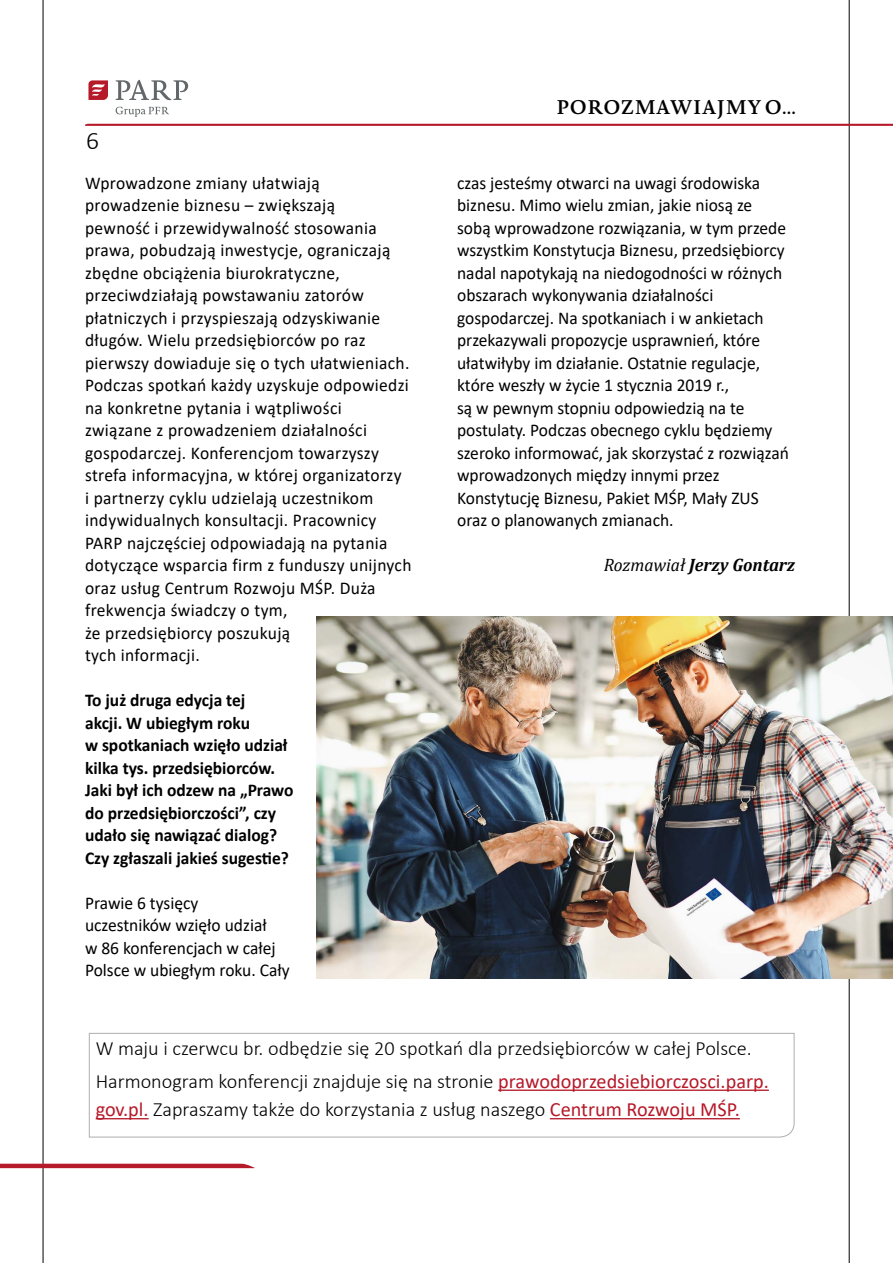
<style>
.page{position:relative;width:893px;height:1263px;background:#fff}
.page>*{position:absolute;margin:0;border:0;box-sizing:border-box;transform-origin:0 0}
.t1{font:300 25.5px "Calibri";color:#000}
.t2{font:300 20.25px/33px "Calibri";color:#000}
.t3{font:600 19.5px "Novel Pro";letter-spacing:.01em;color:#000}
.t4{font:18px/22.5px "Calibri";letter-spacing:.005em;color:#000}
.t5{font:700 18px/22.5px "Calibri";color:#000}
.t6{font:italic 700 18px "Cambria";color:#000}
.s1{font-weight:400}
.s2{font-weight:400;color:#b61929}
</style>
<div class="page">
<hr style="left:43px;top:0;width:1px;height:1263px;background:#000">
<hr style="left:849px;top:0;width:1px;height:1263px;background:#000">
<svg style="left:0;top:1164px;width:255px;height:4px"></svg>
<svg style="left:85px;top:124px;width:808px;height:2px"></svg>
<svg style="left:89px;top:1033px;width:706px;height:105px"></svg>
<hr style="left:498px;top:1089px;width:271px;height:2px;background:#b61929">
<hr style="left:96px;top:1118px;width:53px;height:1px;background:#b61929">
<hr style="left:550px;top:1118px;width:190px;height:1px;background:#b61929">
<img style="left:317px;top:616px;width:576px;height:362px">
<svg style="left:88px;top:80px;width:20px;height:20px"></svg>
<svg style="left:116px;top:80px;width:72px;height:20px"></svg>
<svg style="left:116px;top:107px;width:53px;height:10px"></svg>
<h1 class="t1" style="left:86px;top:125px;width:14px">6</h1>
<p class="t4" style="left:85px;top:171px;width:328px">Wprowadzone zmiany ułatwiają prowadzenie biznesu – zwiększają<br>pewność i przewidywalność stosowania prawa, pobudzają inwestycje, ograniczają zbędne obciążenia biurokratyczne, przeciwdziałają powstawaniu zatorów płatniczych i przyspieszają odzyskiwanie długów. Wielu przedsiębiorców po raz pierwszy dowiaduje się o tych ułatwieniach.<br>Podczas spotkań każdy uzyskuje odpowiedzi na konkretne pytania i wątpliwości związane z prowadzeniem działalności gospodarczej. Konferencjom towarzyszy strefa informacyjna, w której organizatorzy<br>i partnerzy cyklu udzielają uczestnikom indywidualnych konsultacji. Pracownicy PARP najczęściej odpowiadają na pytania dotyczące wsparcia firm z funduszy unijnych oraz usług Centrum Rozwoju MŚP. Duża frekwencja świadczy o tym,<br>że przedsiębiorcy poszukują<br>tych informacji.</p>
<p class="t5" style="left:85px;top:689px;width:210px">To już druga edycja tej<br>akcji. W ubiegłym roku<br>w spotkaniach wzięło udział kilka tys. przedsiębiorców.<br>Jaki był ich odzew na „Prawo do przedsiębiorczości”, czy udało się nawiązać dialog?<br>Czy zgłaszali jakieś sugestie?</p>
<p class="t4" style="left:85px;top:891px;width:206px">Prawie 6 tysięcy<br>uczestników wzięło udział<br>w 86 konferencjach w całej<br>Polsce w ubiegłym roku. Cały</p>
<p class="t3" style="left:556px;top:93px;width:241px">POROZMAWIAJMY O...</p>
<p class="t4" style="left:457px;top:171px;width:333px">czas jesteśmy otwarci na uwagi środowiska biznesu. Mimo wielu zmian, jakie niosą ze sobą wprowadzone rozwiązania, w tym przede wszystkim Konstytucja Biznesu, przedsiębiorcy nadal napotykają na niedogodności w różnych obszarach wykonywania działalności gospodarczej. Na spotkaniach i w ankietach przekazywali propozycje usprawnień, które ułatwiłyby im działanie. Ostatnie regulacje, które weszły w życie 1 stycznia 2019 r.,<br>są w pewnym stopniu odpowiedzią na te postulaty. Podczas obecnego cyklu będziemy szeroko informować, jak skorzystać z rozwiązań wprowadzonych między innymi przez Konstytucję Biznesu, Pakiet MŚP, Mały ZUS oraz o planowanych zmianach.</p>
<p class="t6" style="left:604px;top:552px;width:193px"><span class="s1">Rozmawiał</span> Jerzy Gontarz</p>
<p class="t2" style="left:96px;top:1031px;width:675px">W maju i czerwcu br. odbędzie się 20 spotkań dla przedsiębiorców w całej Polsce.<br>Harmonogram konferencji znajduje się na stronie <span class="s2">prawodoprzedsiebiorczosci.parp.</span></p>
<p class="t2" style="left:96px;top:1093px;width:646px"><span class="s2">gov.pl.</span> Zapraszamy także do korzystania z usług naszego <span class="s2">Centrum Rozwoju MŚP.</span></p>
</div>
